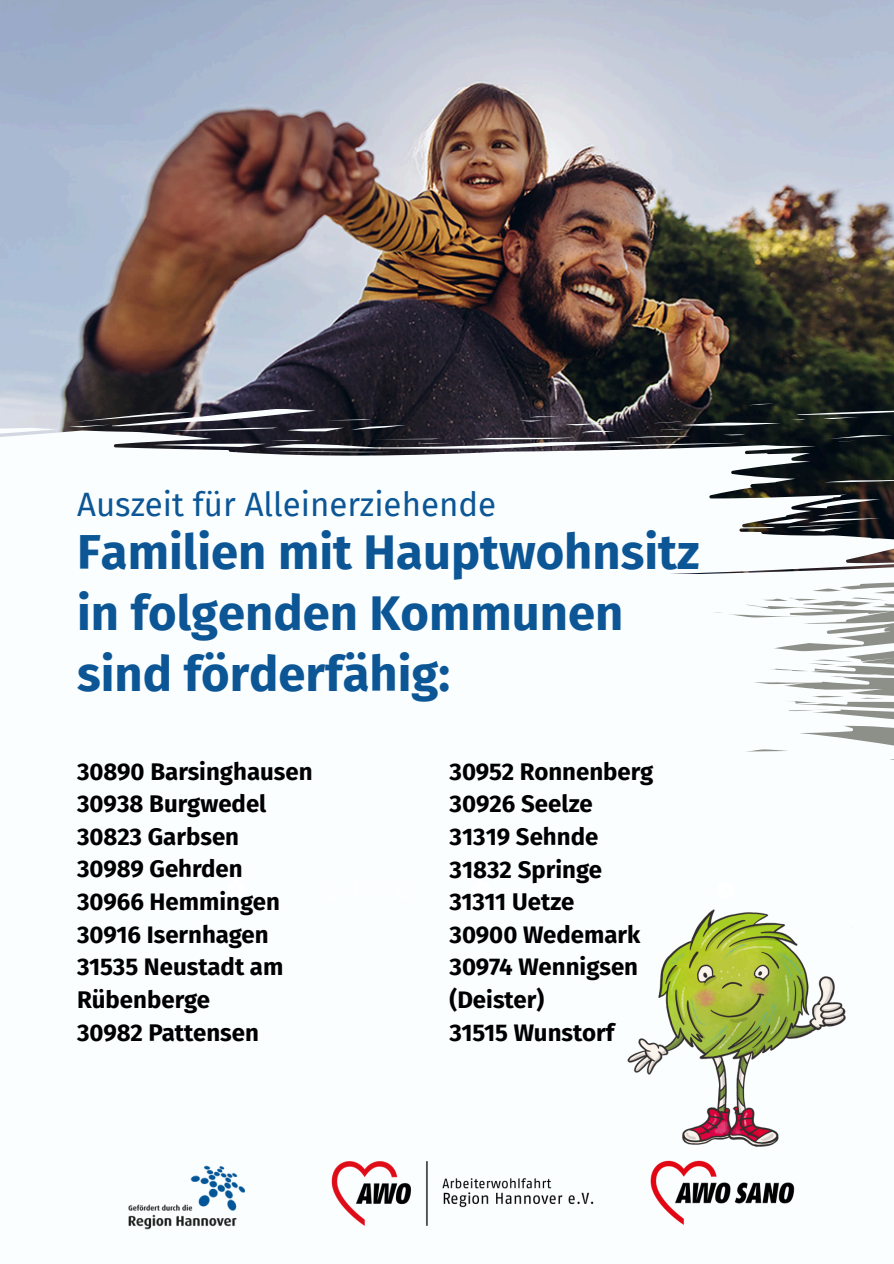
<style>
.page{position:relative;width:894px;height:1264px;background:#fff}
.page>*{position:absolute;margin:0;border:0;box-sizing:border-box;transform-origin:0 0}
.t1{font:700 48.9px/60.8px "Fira Sans";color:#0c5696}
.t2{font:33px "Fira Sans";color:#0c5696}
.t3{font:700 24px/32.7px "Fira Sans";color:#000}
</style>
<div class="page">
<div style="left:0;top:0;width:893px;height:1263px;background:#fafeff"></div>
<img style="left:0;top:0;width:893px;height:430px">
<svg style="left:0;top:430px;width:893px;height:264px"></svg>
<svg style="left:0;top:428px;width:56px;height:6px"></svg>
<svg style="left:608px;top:650px;width:285px;height:36px"></svg>
<svg style="left:746px;top:694px;width:147px;height:66px"></svg>
<svg style="left:68px;top:397px;width:825px;height:55px;background:#3e3e44"></svg>
<svg style="left:755px;top:492px;width:125px;height:39px"></svg>
<img style="left:128px;top:1165px;width:117px;height:65px">
<img style="left:331px;top:1161px;width:251px;height:65px">
<img style="left:582px;top:909px;width:270px;height:316px">
<p class="t2" style="left:77px;top:485px;width:420px">Auszeit für Alleinerziehende</p>
<h3 class="t1" style="left:77px;top:522px;width:623px">Familien mit Hauptwohnsitz in folgenden Kommunen sind förderfähig:</h3>
<p class="t3" style="left:77px;top:755px;width:237px">30890 Barsinghausen<br>30938 Burgwedel<br>30823 Garbsen<br>30989 Gehrden<br>30966 Hemmingen<br>30916 Isernhagen<br>31535 Neustadt am<br>Rübenberge<br>30982 Pattensen</p>
<p class="t3" style="left:449px;top:755px;width:205px">30952 Ronnenberg<br>30926 Seelze<br>31319 Sehnde<br>31832 Springe<br>31311 Uetze<br>30900 Wedemark<br>30974 Wennigsen (Deister)<br>31515 Wunstorf</p>
</div>
